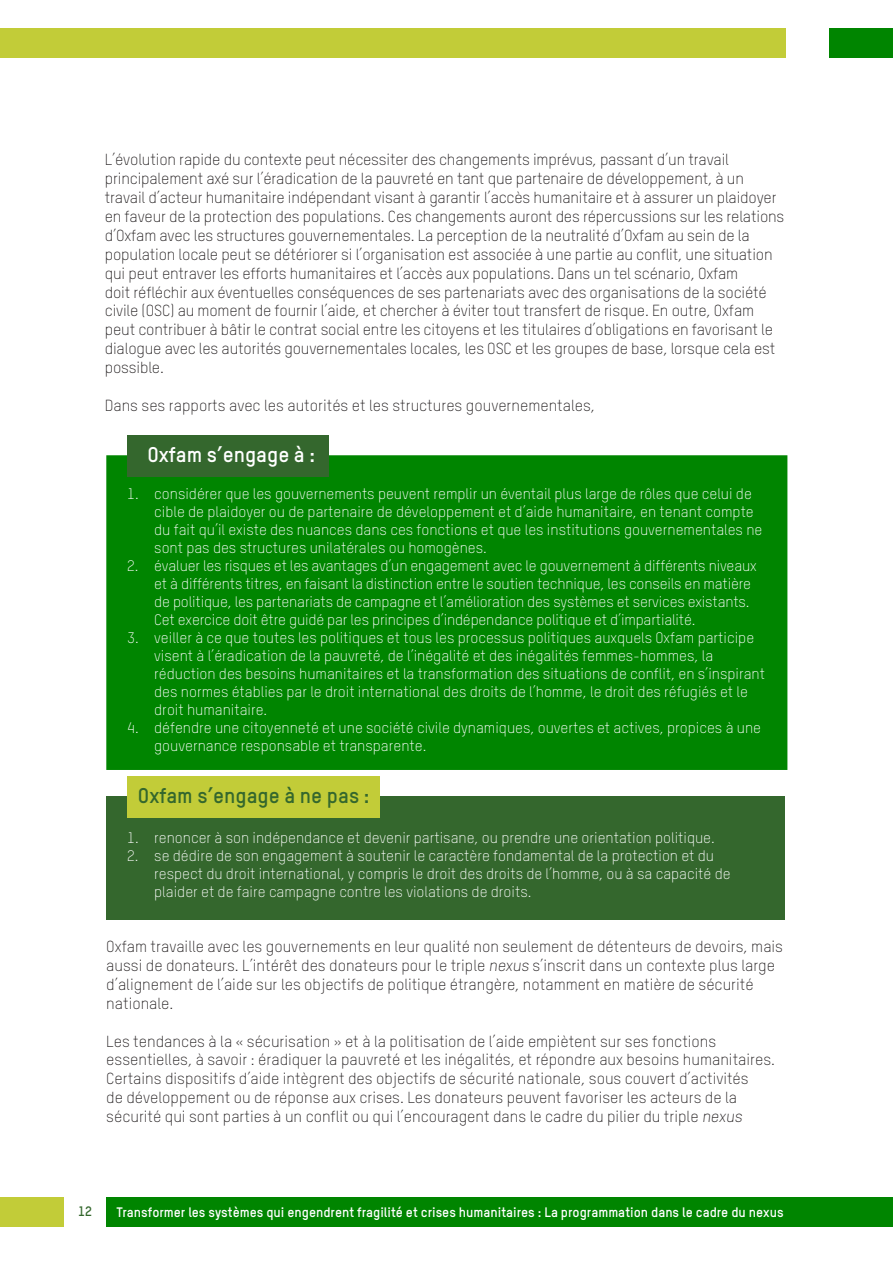
<style>
.page{position:relative;width:893px;height:1263px;background:#fff}
.page>*{position:absolute;margin:0;border:0;box-sizing:border-box;transform-origin:0 0}
.t1{font:700 21px "TSTARPRO";color:#34672d}
.t2{font:700 21px "TSTARPRO";color:#fff}
.t3{font:300 15.75px/18.9px "TSTARPRO";letter-spacing:-.01em;color:#231f20}
.t4{font:300 15px/18px "TSTARPRO";color:#fff}
.t5{font:700 13.5px "TSTARPRO";color:#fff}
.t6{font:700 13.5px "TSTARPRO";color:#34672d}
</style>
<div class="page">
<div style="left:106px;top:1197px;width:786px;height:30px;background:#008500"></div>
<div style="left:0;top:1197px;width:64px;height:30px;background:#c2cc38"></div>
<hr style="left:892px;top:1197px;width:1px;height:30px;background:#008500">
<div style="left:0;top:28px;width:785px;height:29px;background:#c2cc38"></div>
<div style="left:830px;top:28px;width:63px;height:29px;background:#008500"></div>
<div style="left:106px;top:455px;width:681px;height:315px;background:#008500;border:3px solid #008500"></div>
<div style="left:106px;top:797px;width:679px;height:123px;background:#34672d"></div>
<div style="left:127px;top:435px;width:201px;height:41px;background:#34672d"></div>
<div style="left:127px;top:776px;width:252px;height:41px;background:#c2cc38"></div>
<p class="t3" style="left:105px;top:150px;width:681px">L’évolution rapide du contexte peut nécessiter des changements imprévus, passant d’un travail principalement axé sur l’éradication de la pauvreté en tant que partenaire de développement, à un travail d’acteur humanitaire indépendant visant à garantir l’accès humanitaire et à assurer un plaidoyer en faveur de la protection des populations. Ces changements auront des répercussions sur les relations d’Oxfam avec les structures gouvernementales. La perception de la neutralité d’Oxfam au sein de la population locale peut se détériorer si l’organisation est associée à une partie au conflit, une situation qui peut entraver les efforts humanitaires et l’accès aux populations. Dans un tel scénario, Oxfam<br>doit réfléchir aux éventuelles conséquences de ses partenariats avec des organisations de la société civile (OSC) au moment de fournir l’aide, et chercher à éviter tout transfert de risque. En outre, Oxfam peut contribuer à bâtir le contrat social entre les citoyens et les titulaires d’obligations en favorisant le dialogue avec les autorités gouvernementales locales, les OSC et les groupes de base, lorsque cela est possible.</p>
<p class="t3" style="left:105px;top:396px;width:492px">Dans ses rapports avec les autorités et les structures gouvernementales,</p>
<p class="t2" style="left:147px;top:442px;width:169px">Oxfam s’engage à :</p>
<p class="t4" style="left:154px;top:485px;width:610px;text-indent:-27px">1. considérer que les gouvernements peuvent remplir un éventail plus large de rôles que celui de cible de plaidoyer ou de partenaire de développement et d’aide humanitaire, en tenant compte du fait qu’il existe des nuances dans ces fonctions et que les institutions gouvernementales ne sont pas des structures unilatérales ou homogènes.</p>
<p class="t4" style="left:154px;top:557px;width:604px;text-indent:-27px">2. évaluer les risques et les avantages d’un engagement avec le gouvernement à différents niveaux et à différents titres, en faisant la distinction entre le soutien technique, les conseils en matière de politique, les partenariats de campagne et l’amélioration des systèmes et services existants.<br>Cet exercice doit être guidé par les principes d’indépendance politique et d’impartialité.</p>
<p class="t4" style="left:154px;top:629px;width:612px;text-indent:-27px">3. veiller à ce que toutes les politiques et tous les processus politiques auxquels Oxfam participe visent à l’éradication de la pauvreté, de l’inégalité et des inégalités femmes-hommes, la réduction des besoins humanitaires et la transformation des situations de conflit, en s’inspirant des normes établies par le droit international des droits de l’homme, le droit des réfugiés et le droit humanitaire.</p>
<p class="t4" style="left:154px;top:719px;width:608px;text-indent:-27px">4. défendre une citoyenneté et une société civile dynamiques, ouvertes et actives, propices à une gouvernance responsable et transparente.</p>
<p class="t1" style="left:138px;top:783px;width:233px">Oxfam s’engage à ne pas :</p>
<p class="t4" style="left:127px;top:829px;width:589px">1. renoncer à son indépendance et devenir partisane, ou prendre une orientation politique.</p>
<p class="t4" style="left:154px;top:847px;width:578px;text-indent:-27px">2. se dédire de son engagement à soutenir le caractère fondamental de la protection et du respect du droit international, y compris le droit des droits de l’homme, ou à sa capacité de plaider et de faire campagne contre les violations de droits.</p>
<p class="t3" style="left:106px;top:937px;width:678px">Oxfam travaille avec les gouvernements en leur qualité non seulement de détenteurs de devoirs, mais aussi de donateurs. L’intérêt des donateurs pour le triple nexus s’inscrit dans un contexte plus large d’alignement de l’aide sur les objectifs de politique étrangère, notamment en matière de sécurité nationale.</p>
<p class="t3" style="left:106px;top:1031px;width:670px">Les tendances à la « sécurisation » et à la politisation de l’aide empiètent sur ses fonctions essentielles, à savoir : éradiquer la pauvreté et les inégalités, et répondre aux besoins humanitaires.<br>Certains dispositifs d’aide intègrent des objectifs de sécurité nationale, sous couvert d’activités<br>de développement ou de réponse aux crises. Les donateurs peuvent favoriser les acteurs de la sécurité qui sont parties à un conflit ou qui l’encouragent dans le cadre du pilier du triple nexus</p>
<p class="t6" style="left:78px;top:1202px;width:15px">12</p>
<p class="t5" style="left:117px;top:1203px;width:668px">Transformer les systèmes qui engendrent fragilité et crises humanitaires : La programmation dans le cadre du nexus</p>
</div>
